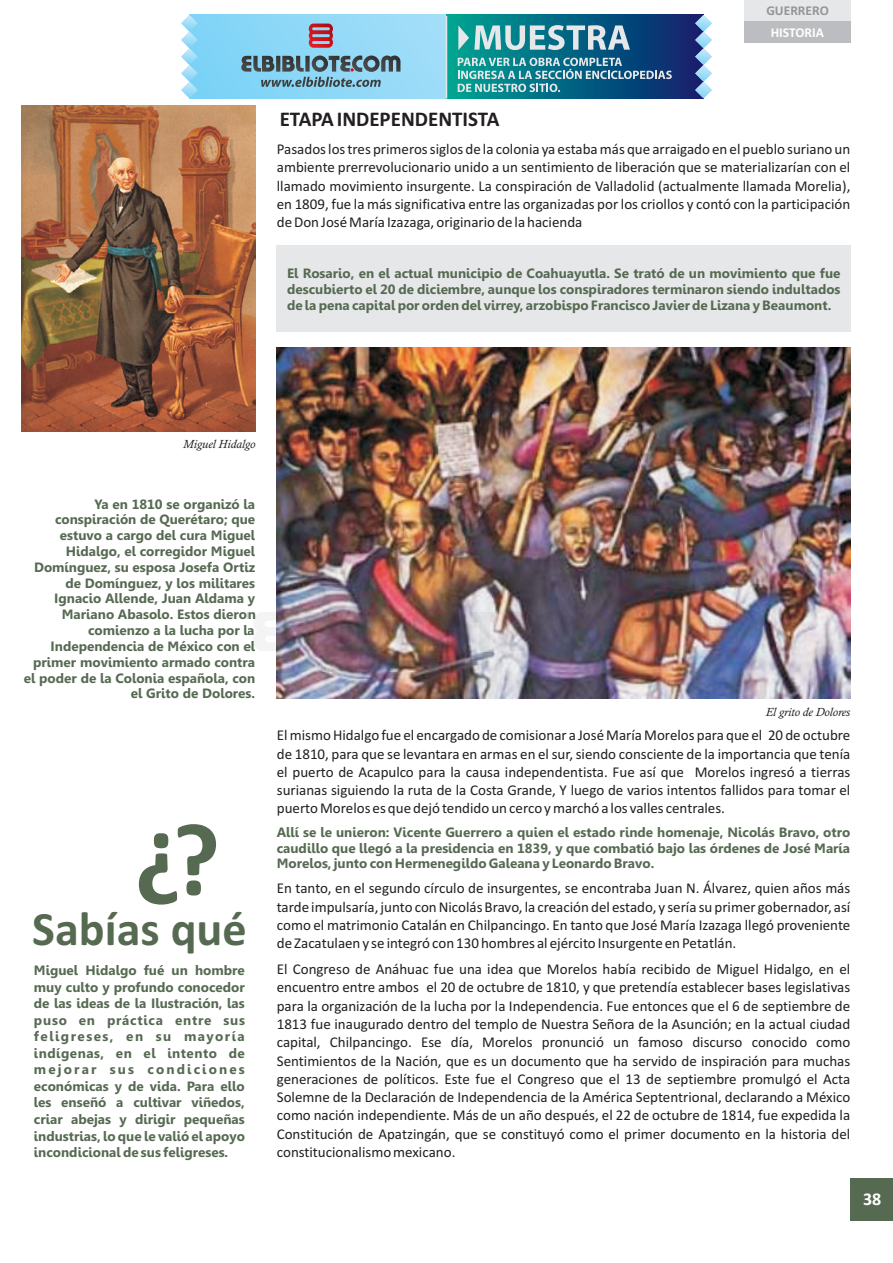
<style>
.page{position:relative;width:893px;height:1263px;background:#fff}
.page>*{position:absolute;margin:0;border:0;box-sizing:border-box;transform-origin:0 0}
.t1{font:700 104.4px "Calibri";color:#566a52}
.t2{font:700 48.3px "Calibri";color:#566a52}
.t3{font:700 21px "Calibri";color:#231f20}
.t4{font:700 18px "Calibri";color:#fff}
.t5{font:15px/18.3px "Calibri";color:#231f20;text-align:justify}
.t6{font:700 13.5px/15.8px "Gisha";color:#566a52;text-align:justify}
.t7{font:700 13.5px "Calibri";color:#939598}
.t8{font:700 13.5px "Calibri";color:#fff}
.t9{font:italic 12px "Calisto";color:#231f20}
</style>
<div class="page">
<div style="left:277px;top:245px;width:574px;height:87px;background:#e6e7e9"></div>
<div style="left:850px;top:1178px;width:43px;height:43px;background:#566a52"></div>
<div style="left:744px;top:0;width:106px;height:21px;background:#e6e7e9"></div>
<div style="left:744px;top:21px;width:106px;height:22px;background:#bcbdc0"></div>
<img style="left:277px;top:347px;width:573px;height:351px">
<img style="left:21px;top:106px;width:234px;height:325px">
<svg style="left:198px;top:15px;width:248px;height:83px;background:#8fd8f6"></svg>
<svg style="left:253px;top:612px;width:25px;height:39px"></svg>
<svg style="left:284px;top:612px;width:56px;height:39px;background:#876d7c"></svg>
<svg style="left:340px;top:612px;width:11px;height:39px"></svg>
<svg style="left:357px;top:612px;width:52px;height:39px;background:#8d6c62"></svg>
<svg style="left:413px;top:612px;width:11px;height:39px"></svg>
<img style="left:429px;top:611px;width:223px;height:41px">
<div style="left:446px;top:15px;width:257px;height:83px;background:linear-gradient(to right,#00a795,#0d1e6e)"></div>
<svg style="left:181px;top:15px;width:17px;height:83px"></svg>
<svg style="left:695px;top:15px;width:17px;height:83px"></svg>
<svg style="left:309px;top:24px;width:24px;height:24px"></svg>
<svg style="left:240px;top:56px;width:160px;height:31px;background:#6d98ab"></svg>
<svg style="left:458px;top:58px;width:214px;height:34px;background:#3d859c"></svg>
<svg style="left:458px;top:25px;width:172px;height:25px;background:#6faab6"></svg>
<hr style="left:446px;top:16px;width:1px;height:82px;background:#e6e7e9">
<p class="t7" style="left:766px;top:5px;width:64px">GUERRERO</p>
<p class="t8" style="left:771px;top:27px;width:55px">HISTORIA</p>
<h3 class="t3" style="left:280px;top:110px;width:221px">ETAPA INDEPENDENTISTA</h3>
<p class="t5" style="left:277px;top:141px;width:575px">Pasados los tres primeros siglos de la colonia ya estaba más que arraigado en el pueblo suriano un ambiente prerrevolucionario unido a un sentimiento de liberación que se materializarían con el llamado movimiento insurgente. La conspiración de Valladolid (actualmente llamada Morelia), en 1809, fue la más significativa entre las organizadas por los criollos y contó con la participación de Don José María Izazaga, originario de la hacienda</p>
<p class="t6" style="left:287px;top:267px;width:555px">El Rosario, en el actual municipio de Coahuayutla. Se trató de un movimiento que fue descubierto el 20 de diciembre, aunque los conspiradores terminaron siendo indultados de la pena capital por orden del virrey, arzobispo Francisco Javier de Lizana y Beaumont.</p>
<p class="t9" style="left:183px;top:439px;width:74px">Miguel Hidalgo</p>
<p class="t6" style="left:24px;top:497px;width:233px;text-align:right">Ya en 1810 se organizó la conspiración de Querétaro; que estuvo a cargo del cura Miguel<br>Hidalgo, el corregidor Miguel<br>Domínguez, su esposa Josefa Ortiz de Domínguez, y los militares<br>Ignacio Allende, Juan Aldama y<br>Mariano Abasolo. Estos dieron comienzo a la lucha por la<br>Independencia de México con el primer movimiento armado contra el poder de la Colonia española, con el Grito de Dolores.</p>
<h1 class="t1" style="left:135px;top:816px;width:87px">¿?</h1>
<h2 class="t2" style="left:32px;top:909px;width:216px">Sabías qué</h2>
<p class="t6" style="left:34px;top:964px;width:213px;line-height:16.5px">Miguel Hidalgo fué un hombre muy culto y profundo conocedor de las ideas de la Ilustración, las puso en práctica entre sus feligreses, en su mayoría indígenas, en el intento de mejorar sus condiciones económicas y de vida. Para ello les enseñó a cultivar viñedos, criar abejas y dirigir pequeñas industrias, lo que le valió el apoyo incondicional de sus feligreses.</p>
<p class="t9" style="left:766px;top:707px;width:86px">El grito de Dolores</p>
<p class="t5" style="left:277px;top:727px;width:575px">El mismo Hidalgo fue el encargado de comisionar a José María Morelos para que el 20 de octubre de 1810, para que se levantara en armas en el sur, siendo consciente de la importancia que tenía el puerto de Acapulco para la causa independentista. Fue así que Morelos ingresó a tierras surianas siguiendo la ruta de la Costa Grande, Y luego de varios intentos fallidos para tomar el puerto Morelos es que dejó tendido un cerco y marchó a los valles centrales.</p>
<p class="t6" style="left:277px;top:825px;width:575px">Allí se le unieron: Vicente Guerrero a quien el estado rinde homenaje, Nicolás Bravo, otro caudillo que llegó a la presidencia en 1839, y que combatió bajo las órdenes de José María Morelos, junto con Hermenegildo Galeana y Leonardo Bravo.</p>
<p class="t5" style="left:277px;top:880px;width:575px">En tanto, en el segundo círculo de insurgentes, se encontraba Juan N. Álvarez, quien años más tarde impulsaría, junto con Nicolás Bravo, la creación del estado, y sería su primer gobernador, así como el matrimonio Catalán en Chilpancingo. En tanto que José María Izazaga llegó proveniente de Zacatulaen y se integró con 130 hombres al ejército Insurgente en Petatlán.</p>
<p class="t5" style="left:277px;top:961px;width:575px">El Congreso de Anáhuac fue una idea que Morelos había recibido de Miguel Hidalgo, en el encuentro entre ambos el 20 de octubre de 1810, y que pretendía establecer bases legislativas para la organización de la lucha por la Independencia. Fue entonces que el 6 de septiembre de 1813 fue inaugurado dentro del templo de Nuestra Señora de la Asunción; en la actual ciudad capital, Chilpancingo. Ese día, Morelos pronunció un famoso discurso conocido como Sentimientos de la Nación, que es un documento que ha servido de inspiración para muchas generaciones de políticos. Este fue el Congreso que el 13 de septiembre promulgó el Acta Solemne de la Declaración de Independencia de la América Septentrional, declarando a México como nación independiente. Más de un año después, el 22 de octubre de 1814, fue expedida la Constitución de Apatzingán, que se constituyó como el primer documento en la historia del constitucionalismo mexicano.</p>
<p class="t4" style="left:863px;top:1191px;width:20px">38</p>
</div>
